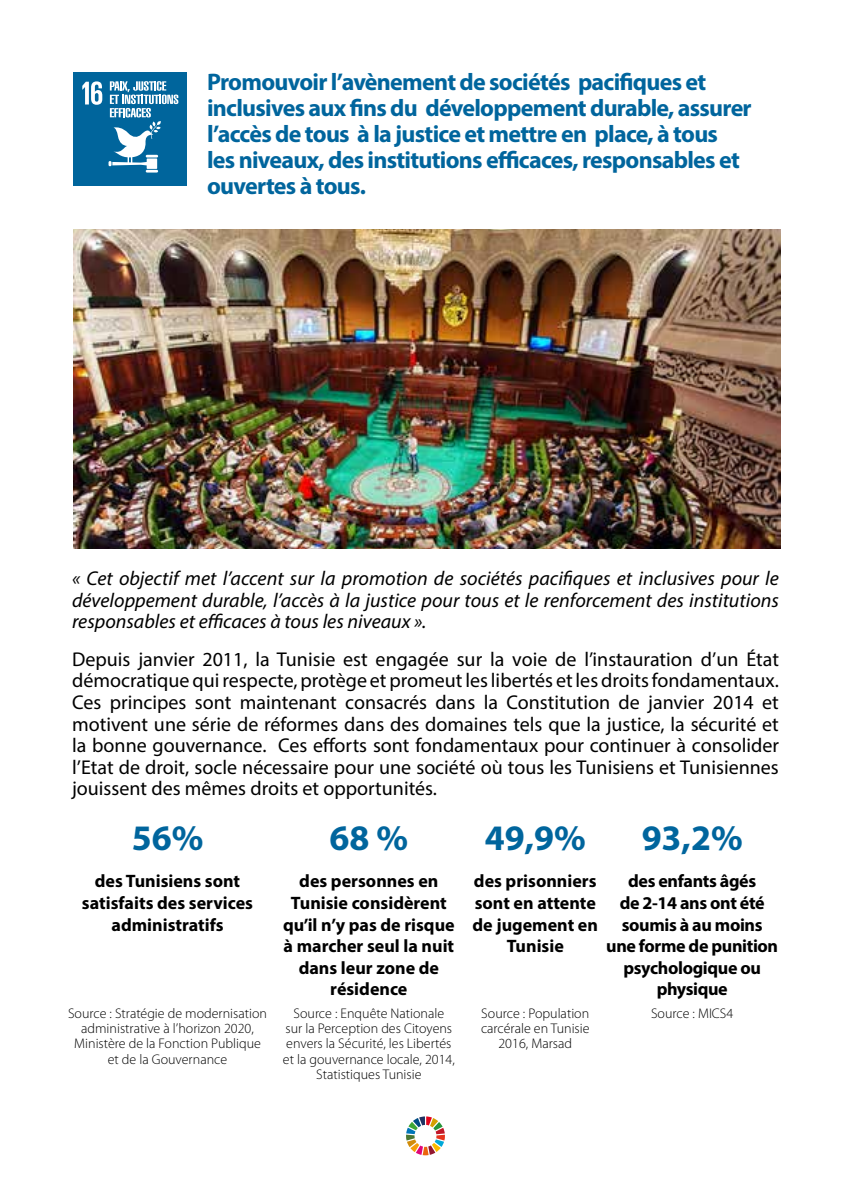
<style>
.page{position:relative;width:851px;height:1191px;background:#fff}
.page>*{position:absolute;margin:0;border:0;box-sizing:border-box;transform-origin:0 0}
.t1{font:700 36px "Myriad Pro";color:#00659d}
.t2{font:700 24px/25.8px "Myriad Pro";letter-spacing:-.03em;color:#00659d}
.t3{font:20px/21.6px "Myriad Pro";color:#000;text-align:justify}
.t4{font:italic 20px/21.6px "Myriad Pro";color:#000;text-align:justify}
.t5{font:700 18px/21.6px "Myriad Pro";color:#000;text-align:center}
.t6{font:700 18px/21.6px "Myriad Pro";letter-spacing:-.02em;color:#000;text-align:center}
.t7{font:300 14px/15.2px "Myriad Pro";color:#000;text-align:center}
</style>
<div class="page">
<div style="left:74px;top:72px;width:113px;height:113px;background:#00659c"></div>
<svg style="left:82px;top:81px;width:20px;height:24px"></svg>
<svg style="left:108px;top:81px;width:70px;height:92px"></svg>
<img style="left:74px;top:230px;width:706px;height:318px">
<svg style="left:406px;top:1116px;width:39px;height:39px"></svg>
<p class="t2" style="left:207px;top:68px;width:546px">Promouvoir l’avènement de sociétés pacifiques et inclusives aux fins du développement durable, assurer l’accès de tous à la justice et mettre en place, à tous les niveaux, des institutions efficaces, responsables et ouvertes à tous.</p>
<p class="t4" style="left:72px;top:567px;width:708px">« Cet objectif met l’accent sur la promotion de sociétés pacifiques et inclusives pour le développement durable, l’accès à la justice pour tous et le renforcement des institutions responsables et efficaces à tous les niveaux ».</p>
<p class="t3" style="left:72px;top:648px;width:708px">Depuis janvier 2011, la Tunisie est engagée sur la voie de l’instauration d’un État démocratique qui respecte, protège et promeut les libertés et les droits fondamentaux.<br>Ces principes sont maintenant consacrés dans la Constitution de janvier 2014 et motivent une série de réformes dans des domaines tels que la justice, la sécurité et la bonne gouvernance. Ces efforts sont fondamentaux pour continuer à consolider l’Etat de droit, socle nécessaire pour une société où tous les Tunisiens et Tunisiennes jouissent des mêmes droits et opportunités.</p>
<h1 class="t1" style="left:132px;top:814px;width:73px">56%</h1>
<h1 class="t1" style="left:329px;top:814px;width:80px">68 %</h1>
<h1 class="t1" style="left:484px;top:814px;width:102px">49,9%</h1>
<h1 class="t1" style="left:641px;top:814px;width:102px">93,2%</h1>
<p class="t5" style="left:82px;top:870px;width:173px">des Tunisiens sont satisfaits des services administratifs</p>
<p class="t5" style="left:283px;top:870px;width:173px">des personnes en<br>Tunisie considèrent qu’il n’y pas de risque à marcher seul la nuit dans leur zone de résidence</p>
<p class="t5" style="left:472px;top:870px;width:127px">des prisonniers sont en attente de jugement en<br>Tunisie</p>
<p class="t6" style="left:606px;top:870px;width:173px">des enfants âgés<br>de 2-14 ans ont été soumis à au moins une forme de punition psychologique ou physique</p>
<p class="t7" style="left:68px;top:1006px;width:200px">Source : Stratégie de modernisation administrative à l’horizon 2020,<br>Ministère de la Fonction Publique et de la Gouvernance</p>
<p class="t7" style="left:283px;top:1006px;width:173px">Source : Enquête Nationale<br>sur la Perception des Citoyens envers la Sécurité, les Libertés et la gouvernance locale, 2014,<br>Statistiques Tunisie</p>
<p class="t7" style="left:481px;top:1006px;width:110px">Source : Population carcérale en Tunisie<br>2016, Marsad</p>
<p class="t7" style="left:651px;top:1006px;width:84px">Source : MICS4</p>
</div>
